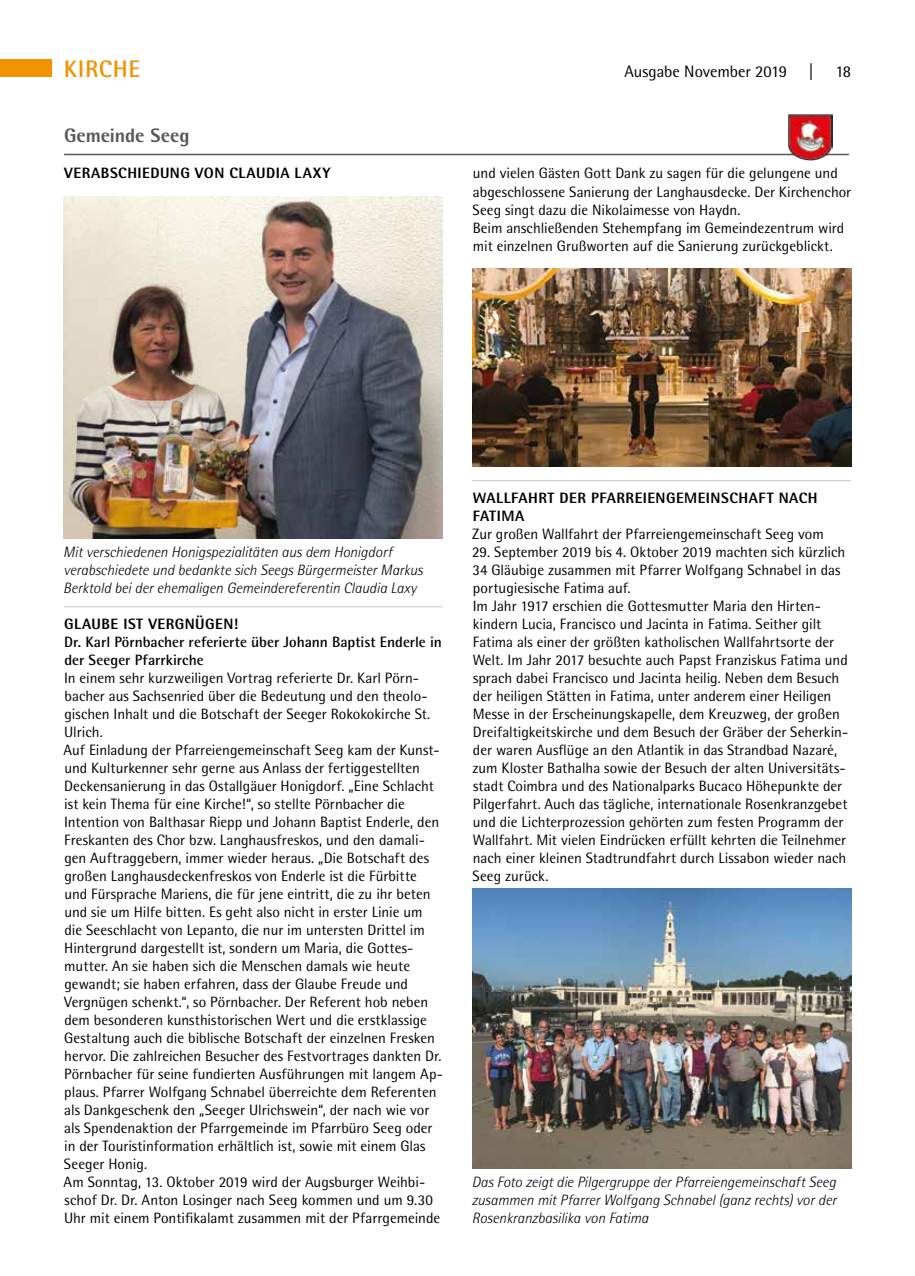
<style>
.page{position:relative;width:915px;height:1276px;background:#fff}
.page>*{position:absolute;margin:0;border:0;box-sizing:border-box;transform-origin:0 0}
.t1{font:700 24px "Rotis Semi Sans Pro";letter-spacing:.02em;color:#f39200}
.t2{font:800 19.5px "Rotis Semi Sans Pro";letter-spacing:-.005em;color:#575756}
.t3{font:16.5px "Rotis Semi Sans Pro";letter-spacing:-.005em;color:#000}
.t4{font:15px/18px "Rotis Semi Sans Pro";color:#000}
.t5{font:italic 300 15px/18px "Rotis Semi Sans Pro";color:#000}
.t6{font:800 15px/18px "Rotis Semi Sans Pro";letter-spacing:.03em;color:#000}
.t7{font:700 15px/18px "Rotis Semi Sans Pro";color:#000}
</style>
<div class="page">
<div style="left:0;top:60px;width:52px;height:17px;background:#f39200"></div>
<hr style="left:64px;top:606px;width:378px;height:1px;background:#c6c6c6">
<hr style="left:472px;top:480px;width:378px;height:1px;background:#c6c6c6">
<img style="left:64px;top:196px;width:378px;height:342px">
<img style="left:472px;top:889px;width:378px;height:279px">
<hr style="left:64px;top:154px;width:784px;height:1px;background:#575756">
<img style="left:787px;top:114px;width:45px;height:46px">
<img style="left:472px;top:268px;width:378px;height:198px">
<h1 class="t1" style="left:64px;top:54px;width:78px">KIRCHE</h1>
<p class="t3" style="left:624px;top:61px;width:164px">Ausgabe November 2019</p>
<p class="t3" style="left:808px;top:61px;width:7px">|</p>
<p class="t3" style="left:835px;top:61px;width:17px">18</p>
<h2 class="t2" style="left:64px;top:123px;width:127px">Gemeinde Seeg</h2>
<p class="t6" style="left:64px;top:164px;width:268px">VERABSCHIEDUNG VON CLAUDIA LAXY</p>
<p class="t4" style="left:472px;top:164px;width:380px">und vielen Gästen Gott Dank zu sagen für die gelungene und abgeschlossene Sanierung der Langhausdecke. Der Kirchenchor Seeg singt dazu die Nikolaimesse von Haydn.<br>Beim anschließenden Stehempfang im Gemeindezentrum wird mit einzelnen Grußworten auf die Sanierung zurückgeblickt.</p>
<p class="t5" style="left:63px;top:542px;width:361px">Mit verschiedenen Honigspezialitäten aus dem Honigdorf verabschiedete und bedankte sich Seegs Bürgermeister Markus<br>Berktold bei der ehemaligen Gemeindereferentin Claudia Laxy</p>
<p class="t6" style="left:64px;top:614px;width:175px">GLAUBE IST VERGNÜGEN!</p>
<p class="t7" style="left:64px;top:632px;width:379px">Dr. Karl Pörnbacher referierte über Johann Baptist Enderle in der Seeger Pfarrkirche</p>
<p class="t4" style="left:64px;top:668px;width:381px">In einem sehr kurzweiligen Vortrag referierte Dr. Karl Pörn&shy;bacher aus Sachsenried über die Bedeutung und den theolo&shy;gischen Inhalt und die Botschaft der Seeger Rokokokirche St.<br>Ulrich.<br>Auf Einladung der Pfarreiengemeinschaft Seeg kam der Kunst&shy;und Kulturkenner sehr gerne aus Anlass der fertiggestellten Deckensanierung in das Ostallgäuer Honigdorf. „Eine Schlacht ist kein Thema für eine Kirche!“, so stellte Pörnbacher die Intention von Balthasar Riepp und Johann Baptist Enderle, den Freskanten des Chor bzw. Langhausfreskos, und den damali&shy;gen Auftraggebern, immer wieder heraus. „Die Botschaft des großen Langhausdeckenfreskos von Enderle ist die Fürbitte<br>und Fürsprache Mariens, die für jene eintritt, die zu ihr beten und sie um Hilfe bitten. Es geht also nicht in erster Linie um die Seeschlacht von Lepanto, die nur im untersten Drittel im Hintergrund dargestellt ist, sondern um Maria, die Gottes&shy;mutter. An sie haben sich die Menschen damals wie heute gewandt; sie haben erfahren, dass der Glaube Freude und Vergnügen schenkt.“, so Pörnbacher. Der Referent hob neben dem besonderen kunsthistorischen Wert und die erstklassige Gestaltung auch die biblische Botschaft der einzelnen Fresken hervor. Die zahlreichen Besucher des Festvortrages dankten Dr.<br>Pörnbacher für seine fundierten Ausführungen mit langem Ap&shy;plaus. Pfarrer Wolfgang Schnabel überreichte dem Referenten als Dankgeschenk den „Seeger Ulrichswein“, der nach wie vor als Spendenaktion der Pfarrgemeinde im Pfarrbüro Seeg oder in der Touristinformation erhältlich ist, sowie mit einem Glas Seeger Honig.<br>Am Sonntag, 13. Oktober 2019 wird der Augsburger Weihbi&shy;schof Dr. Dr. Anton Losinger nach Seeg kommen und um 9.30<br>Uhr mit einem Pontifikalamt zusammen mit der Pfarrgemeinde</p>
<p class="t6" style="left:472px;top:488px;width:346px">WALLFAHRT DER PFARREIENGEMEINSCHAFT NACH<br>FATIMA</p>
<p class="t4" style="left:472px;top:524px;width:353px">Zur großen Wallfahrt der Pfarreiengemeinschaft Seeg vom</p>
<p class="t4" style="left:472px;top:542px;width:377px">29. September 2019 bis 4. Oktober 2019 machten sich kürzlich 34 Gläubige zusammen mit Pfarrer Wolfgang Schnabel in das portugiesische Fatima auf.<br>Im Jahr 1917 erschien die Gottesmutter Maria den Hirten&shy;kindern Lucia, Francisco und Jacinta in Fatima. Seither gilt Fatima als einer der größten katholischen Wallfahrtsorte der Welt. Im Jahr 2017 besuchte auch Papst Franziskus Fatima und sprach dabei Francisco und Jacinta heilig. Neben dem Besuch der heiligen Stätten in Fatima, unter anderem einer Heiligen Messe in der Erscheinungskapelle, dem Kreuzweg, der großen Dreifaltigkeitskirche und dem Besuch der Gräber der Seherkin&shy;der waren Ausflüge an den Atlantik in das Strandbad Nazaré, zum Kloster Bathalha sowie der Besuch der alten Universitäts&shy;stadt Coimbra und des Nationalparks Bucaco Höhepunkte der Pilgerfahrt. Auch das tägliche, internationale Rosenkranzgebet und die Lichterprozession gehörten zum festen Programm der Wallfahrt. Mit vielen Eindrücken erfüllt kehrten die Teilnehmer nach einer kleinen Stadtrundfahrt durch Lissabon wieder nach Seeg zurück.</p>
<p class="t5" style="left:471px;top:1172px;width:366px;text-align:justify">Das Foto zeigt die Pilgergruppe der Pfarreiengemeinschaft Seeg zusammen mit Pfarrer Wolfgang Schnabel (ganz rechts) vor der Rosenkranzbasilika von Fatima</p>
</div>
